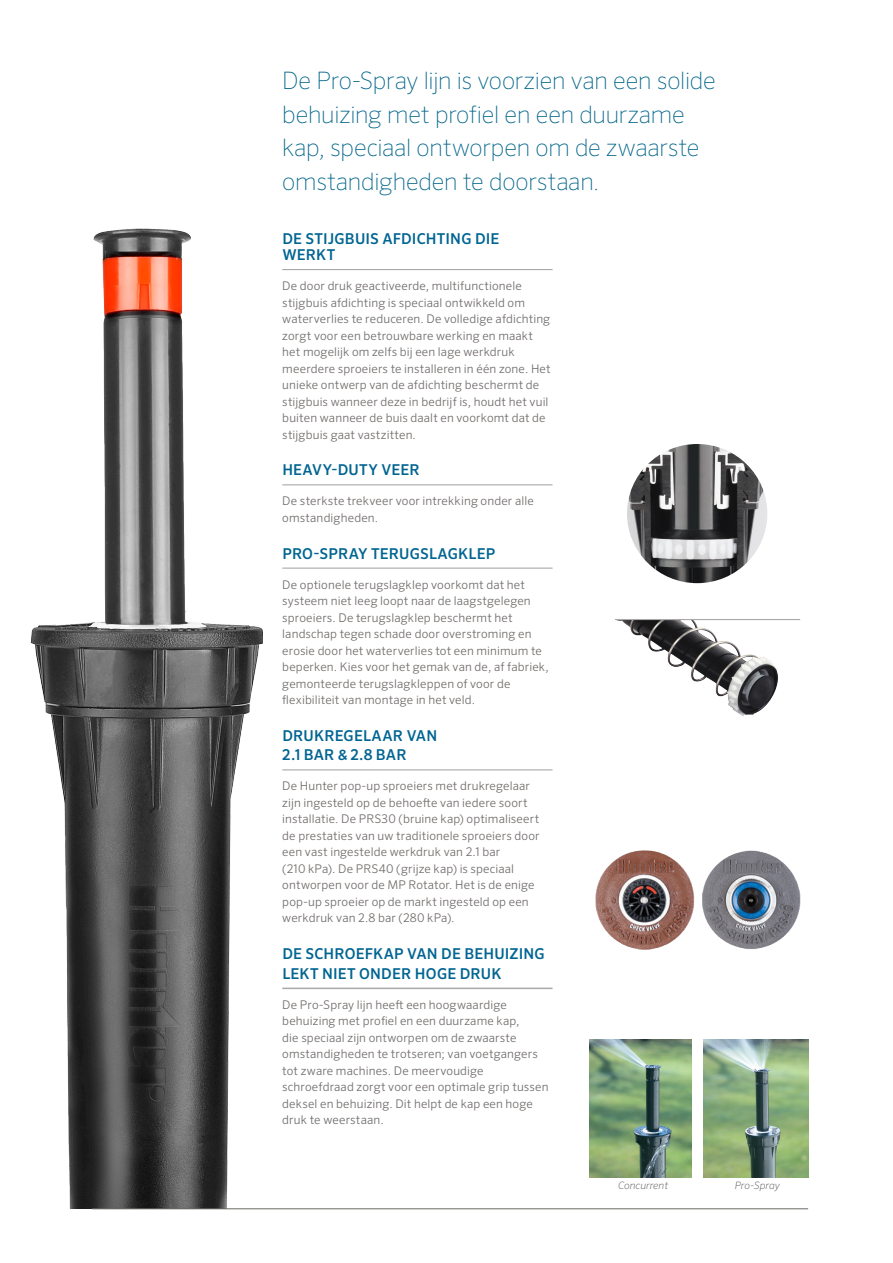
<style>
.page{position:relative;width:893px;height:1263px;background:#fff}
.page>*{position:absolute;margin:0;border:0;box-sizing:border-box;transform-origin:0 0}
.Body_Copy{font:100 24px/33.8px "Sero Pro";letter-spacing:-.01em;color:#006489}
.Intro_copy{font:500 15px/19.5px "Sero Pro";letter-spacing:.01em;color:#006592}
.side_copy_intro{font:300 12px/16.5px "Sero Pro";letter-spacing:.01em;color:#706c6a}
.Intro_copy-2{font:300 12px/16.5px "Sero Pro";letter-spacing:.01em;color:#706c6a}
.InfoGraphic_Figure_d{font:300 12px/16.5px "Sero Pro";letter-spacing:.01em;color:#706c6a}
.t1{font:italic 200 10.2px "Sero Pro";color:#565855}
</style>
<div class="page">
<img style="left:30px;top:228px;width:232px;height:981px">
<hr style="left:92px;top:1208px;width:716px;height:1px;background:#6a6965">
<img style="left:590px;top:1039px;width:101px;height:138px">
<img style="left:703px;top:1039px;width:105px;height:138px">
<img style="left:702px;top:850px;width:99px;height:99px">
<img style="left:595px;top:850px;width:100px;height:100px">
<hr style="left:282px;top:269px;width:271px;height:1px;background:#aba9a7">
<hr style="left:282px;top:484px;width:271px;height:1px;background:#aba9a7">
<hr style="left:282px;top:567px;width:271px;height:2px;background:#aba9a7">
<hr style="left:282px;top:769px;width:271px;height:1px;background:#aba9a7">
<hr style="left:282px;top:987px;width:271px;height:2px;background:#aba9a7">
<img style="left:627px;top:444px;width:140px;height:139px">
<img style="left:616px;top:620px;width:176px;height:96px">
<hr style="left:615px;top:619px;width:185px;height:1px;background:#aba9a7">
<p class="Body_Copy" style="left:282px;top:63px;width:435px">De Pro-Spray lijn is voorzien van een solide behuizing met profiel en een duurzame kap, speciaal ontworpen om de zwaarste omstandigheden te doorstaan.</p>
<p class="Intro_copy" style="left:282px;top:230px;width:219px;line-height:16.5px">DE STIJGBUIS AFDICHTING DIE<br>WERKT</p>
<p class="side_copy_intro" style="left:282px;top:277px;width:270px">De door druk geactiveerde, multifunctionele stijgbuis afdichting is speciaal ontwikkeld om waterverlies te reduceren. De volledige afdichting zorgt voor een betrouwbare werking en maakt het mogelijk om zelfs bij een lage werkdruk meerdere sproeiers te installeren in één zone. Het unieke ontwerp van de afdichting beschermt de stijgbuis wanneer deze in bedrijf is, houdt het vuil buiten wanneer de buis daalt en voorkomt dat de stijgbuis gaat vastzitten.</p>
<p class="Intro_copy" style="left:282px;top:460px;width:139px">HEAVY-DUTY VEER</p>
<p class="InfoGraphic_Figure_d" style="left:282px;top:493px;width:253px">De sterkste trekveer voor intrekking onder alle omstandigheden.</p>
<p class="Intro_copy" style="left:282px;top:544px;width:214px">PRO-SPRAY TERUGSLAGKLEP</p>
<p class="side_copy_intro" style="left:282px;top:576px;width:268px">De optionele terugslagklep voorkomt dat het systeem niet leeg loopt naar de laagstgelegen sproeiers. De terugslagklep beschermt het landschap tegen schade door overstroming en erosie door het waterverlies tot een minimum te beperken. Kies voor het gemak van de, af fabriek, gemonteerde terugslagkleppen of voor de flexibiliteit van montage in het veld.</p>
<p class="Intro_copy" style="left:282px;top:726px;width:156px">DRUKREGELAAR VAN<br>2.1 BAR &amp; 2.8 BAR</p>
<p class="Intro_copy-2" style="left:282px;top:778px;width:259px">De Hunter pop-up sproeiers met drukregelaar zijn ingesteld op de behoefte van iedere soort installatie. De PRS30 (bruine kap) optimaliseert de prestaties van uw traditionele sproeiers door een vast ingestelde werkdruk van 2.1 bar<br>(210 kPa). De PRS40 (grijze kap) is speciaal ontworpen voor de MP Rotator. Het is de enige pop-up sproeier op de markt ingesteld op een werkdruk van 2.8 bar (280 kPa).</p>
<p class="Intro_copy" style="left:282px;top:944px;width:264px">DE SCHROEFKAP VAN DE BEHUIZING<br>LEKT NIET ONDER HOGE DRUK</p>
<p class="side_copy_intro" style="left:282px;top:996px;width:268px">De Pro-Spray lijn heeft een hoogwaardige behuizing met profiel en een duurzame kap,<br>die speciaal zijn ontworpen om de zwaarste omstandigheden te trotseren; van voetgangers tot zware machines. De meervoudige schroefdraad zorgt voor een optimale grip tussen deksel en behuizing. Dit helpt de kap een hoge druk te weerstaan.</p>
<p class="t1" style="left:618px;top:1180px;width:51px">Concurrent</p>
<p class="t1" style="left:735px;top:1180px;width:47px">Pro-Spray</p>
</div>
